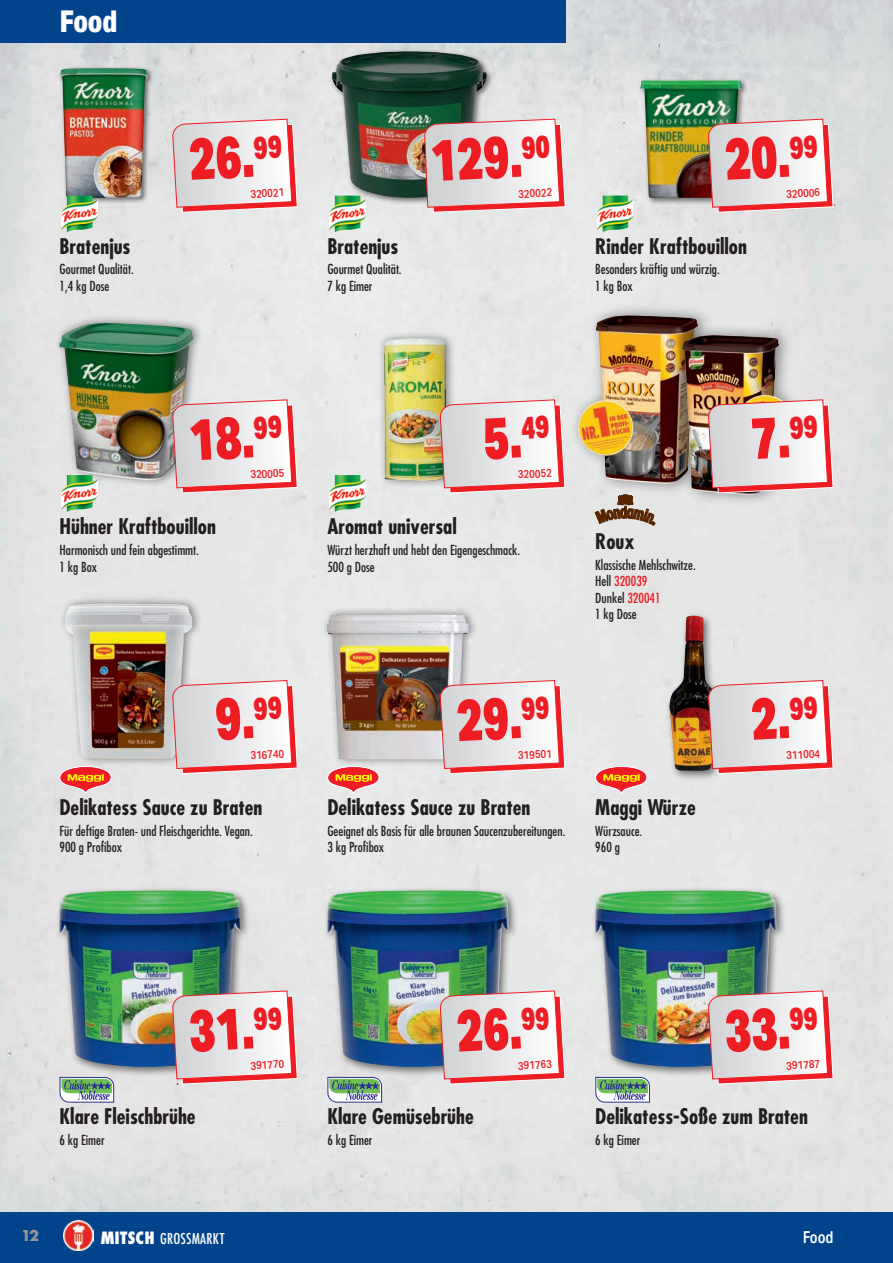
<style>
.page{position:relative;width:893px;height:1263px;background:#fff}
.page>*{position:absolute;margin:0;border:0;box-sizing:border-box;transform-origin:0 0}
.t1{font:900 58.5px "Aktiv Grotesk Cd";color:#ee1d23;scale:.9 1}
.t2{font:800 30px "Aktiv Grotesk Cd";color:#fff}
.t3{font:700 condensed 21px "Futura Std";color:#231f20}
.t4{font:500 16.5px "Futura PT Cond";letter-spacing:.015em;color:#fff}
.t5{font:500 16.5px "Aktiv Grotesk Cd";color:#fff}
.t6{font:700 16.5px "Futura PT";color:#939598}
.t7{font:condensed 13.5px/16.5px "Futura Std";color:#231f20}
.t8{font:500 11.25px "Aktiv Grotesk Cd";color:#ee1d23}
.s1{color:#ee1d23}
.s2{font-family:"Futura Std";font-weight:800;font-stretch:condensed}
</style>
<div class="page">
<img style="left:0;top:0;width:893px;height:1212px">
<div style="left:0;top:0;width:566px;height:43px;background:#01448c"></div>
<div style="left:0;top:1212px;width:893px;height:51px;background:#01448c"></div>
<div style="left:569px;top:303px;width:144px;height:193px;background:#231f20;opacity:.5"></div>
<img style="left:578px;top:315px;width:120px;height:169px">
<div style="left:673px;top:322px;width:135px;height:185px;background:#231f20;opacity:.5"></div>
<img style="left:682px;top:335px;width:111px;height:160px">
<svg style="left:595px;top:495px;width:60px;height:30px;background:#aa9687"></svg>
<div style="left:57px;top:66px;width:97px;height:138px;background:#231f20;opacity:.6"></div>
<img style="left:59px;top:68px;width:89px;height:130px">
<div style="left:638px;top:77px;width:110px;height:128px;background:#231f20;opacity:.6"></div>
<img style="left:640px;top:81px;width:102px;height:117px">
<div style="left:329px;top:49px;width:165px;height:156px;background:#231f20;opacity:.6"></div>
<img style="left:332px;top:51px;width:155px;height:147px">
<div style="left:54px;top:315px;width:149px;height:173px;background:#231f20;opacity:.5"></div>
<img style="left:60px;top:323px;width:133px;height:157px">
<div style="left:59px;top:595px;width:143px;height:172px;background:#231f20;opacity:.5"></div>
<img style="left:65px;top:604px;width:127px;height:155px">
<div style="left:322px;top:606px;width:156px;height:161px;background:#231f20;opacity:.5"></div>
<img style="left:327px;top:615px;width:141px;height:144px">
<div style="left:665px;top:611px;width:63px;height:170px;background:#231f20;opacity:.6"></div>
<img style="left:669px;top:615px;width:48px;height:156px">
<div style="left:56px;top:886px;width:195px;height:191px;background:#231f20;opacity:.6"></div>
<img style="left:59px;top:890px;width:182px;height:177px">
<div style="left:324px;top:886px;width:195px;height:191px;background:#231f20;opacity:.6"></div>
<img style="left:327px;top:890px;width:181px;height:177px">
<div style="left:591px;top:886px;width:195px;height:191px;background:#231f20;opacity:.6"></div>
<img style="left:595px;top:890px;width:181px;height:177px">
<div style="left:378px;top:330px;width:78px;height:159px;background:#231f20;opacity:.5"></div>
<img style="left:384px;top:338px;width:63px;height:143px">
<img style="left:61px;top:196px;width:40px;height:36px">
<img style="left:61px;top:475px;width:40px;height:37px">
<img style="left:329px;top:196px;width:40px;height:36px">
<img style="left:329px;top:475px;width:40px;height:37px">
<img style="left:597px;top:196px;width:40px;height:36px">
<svg style="left:60px;top:766px;width:51px;height:28px"></svg>
<svg style="left:327px;top:766px;width:52px;height:28px"></svg>
<svg style="left:595px;top:766px;width:52px;height:28px"></svg>
<svg style="left:60px;top:1077px;width:54px;height:25px"></svg>
<svg style="left:327px;top:1077px;width:55px;height:25px"></svg>
<svg style="left:595px;top:1077px;width:55px;height:25px"></svg>
<img style="left:63px;top:1220px;width:30px;height:30px">
<svg style="left:172px;top:118px;width:126px;height:95px"></svg>
<svg style="left:172px;top:399px;width:126px;height:95px"></svg>
<svg style="left:440px;top:399px;width:126px;height:95px"></svg>
<svg style="left:440px;top:680px;width:126px;height:94px"></svg>
<svg style="left:172px;top:680px;width:126px;height:94px"></svg>
<svg style="left:708px;top:118px;width:126px;height:95px"></svg>
<svg style="left:708px;top:680px;width:126px;height:94px"></svg>
<svg style="left:708px;top:990px;width:126px;height:95px"></svg>
<svg style="left:440px;top:990px;width:126px;height:95px"></svg>
<svg style="left:172px;top:990px;width:126px;height:95px"></svg>
<svg style="left:708px;top:399px;width:126px;height:95px"></svg>
<svg style="left:424px;top:118px;width:142px;height:95px"></svg>
<h2 class="t2" style="left:60px;top:2px;width:59px">Food</h2>
<h3 class="t3" style="left:60px;top:233px;width:73px">Bratenjus</h3>
<p class="t7" style="left:60px;top:261px;width:76px">Gourmet Qualität.<br>1,4 kg Dose</p>
<h1 class="t1" style="left:187px;top:122px;width:105px;rotate:-3deg">26.<sup>99</sup></h1>
<p class="t8" style="left:250px;top:187px;width:35px;rotate:-3deg">320021</p>
<h3 class="t3" style="left:327px;top:233px;width:73px">Bratenjus</h3>
<p class="t7" style="left:327px;top:261px;width:76px">Gourmet Qualität.<br>7 kg Eimer</p>
<h1 class="t1" style="left:429px;top:123px;width:135px;rotate:-3deg">129.<sup>90</sup></h1>
<p class="t8" style="left:518px;top:187px;width:35px;rotate:-3deg">320022</p>
<h1 class="t1" style="left:723px;top:122px;width:105px;rotate:-3deg">20.<sup>99</sup></h1>
<h3 class="t3" style="left:595px;top:233px;width:153px">Rinder Kraftbouillon</h3>
<p class="t7" style="left:595px;top:261px;width:126px">Besonders kräftig und würzig.<br>1 kg Box</p>
<p class="t8" style="left:786px;top:187px;width:35px;rotate:-3deg">320006</p>
<h1 class="t1" style="left:187px;top:402px;width:105px;rotate:-3deg">18.<sup>99</sup></h1>
<h3 class="t3" style="left:60px;top:513px;width:158px">Hühner Kraftbouillon</h3>
<p class="t7" style="left:60px;top:542px;width:141px">Harmonisch und fein abgestimmt.<br>1 kg Box</p>
<p class="t8" style="left:250px;top:468px;width:35px;rotate:-3deg">320005</p>
<h1 class="t1" style="left:213px;top:681px;width:76px;rotate:-3deg">9.<sup>99</sup></h1>
<p class="t8" style="left:250px;top:748px;width:35px;rotate:-3deg">316740</p>
<h3 class="t3" style="left:60px;top:794px;width:205px">Delikatess Sauce zu Braten</h3>
<p class="t7" style="left:60px;top:822px;width:195px">Für deftige Braten- und Fleischgerichte. Vegan.<br>900 g Profibox</p>
<h1 class="t1" style="left:481px;top:401px;width:76px;rotate:-3deg">5.<sup>49</sup></h1>
<p class="t8" style="left:518px;top:468px;width:35px;rotate:-3deg">320052</p>
<h3 class="t3" style="left:327px;top:513px;width:131px">Aromat universal</h3>
<p class="t7" style="left:327px;top:542px;width:194px">Würzt herzhaft und hebt den Eigengeschmack.<br>500 g Dose</p>
<h1 class="t1" style="left:455px;top:683px;width:105px;rotate:-3deg">29.<sup>99</sup></h1>
<p class="t8" style="left:518px;top:748px;width:35px;rotate:-3deg">319501</p>
<h3 class="t3" style="left:327px;top:794px;width:205px">Delikatess Sauce zu Braten</h3>
<p class="t7" style="left:327px;top:822px;width:240px">Geeignet als Basis für alle braunen Saucenzubereitungen.<br>3 kg Profibox</p>
<h3 class="t3" style="left:595px;top:528px;width:41px">Roux</h3>
<p class="t7" style="left:595px;top:556px;width:102px">Klassische Mehlschwitze.<br>Hell <span class="s1">320039<br></span>Dunkel <span class="s1">320041<br></span>1 kg Dose</p>
<h3 class="t3" style="left:595px;top:794px;width:102px">Maggi Würze</h3>
<p class="t7" style="left:595px;top:822px;width:49px">Würzsauce.<br>960 g</p>
<h1 class="t1" style="left:749px;top:401px;width:76px;rotate:-3deg">7.<sup>99</sup></h1>
<h1 class="t1" style="left:749px;top:681px;width:76px;rotate:-3deg">2.<sup>99</sup></h1>
<p class="t8" style="left:786px;top:748px;width:35px;rotate:-3deg">311004</p>
<h1 class="t1" style="left:187px;top:993px;width:105px;rotate:-3deg">31.<sup>99</sup></h1>
<h3 class="t3" style="left:60px;top:1103px;width:138px">Klare Fleischbrühe</h3>
<p class="t7" style="left:60px;top:1132px;width:47px">6 kg Eimer</p>
<p class="t8" style="left:250px;top:1059px;width:35px;rotate:-3deg">391770</p>
<p class="t6" style="left:21px;top:1225px;width:19px">12</p>
<p class="t4" style="left:101px;top:1229px;width:125px"><span class="s2">MITSCH</span> GROSSMARKT</p>
<h1 class="t1" style="left:455px;top:993px;width:105px;rotate:-3deg">26.<sup>99</sup></h1>
<h3 class="t3" style="left:327px;top:1103px;width:148px">Klare Gemüsebrühe</h3>
<p class="t7" style="left:327px;top:1132px;width:47px">6 kg Eimer</p>
<p class="t8" style="left:518px;top:1059px;width:35px;rotate:-3deg">391763</p>
<h1 class="t1" style="left:723px;top:993px;width:105px;rotate:-3deg">33.<sup>99</sup></h1>
<p class="t8" style="left:786px;top:1059px;width:35px;rotate:-3deg">391787</p>
<h3 class="t3" style="left:595px;top:1103px;width:214px">Delikatess-Soße zum Braten</h3>
<p class="t7" style="left:595px;top:1132px;width:47px">6 kg Eimer</p>
<p class="t5" style="left:803px;top:1227px;width:32px">Food</p>
</div>
